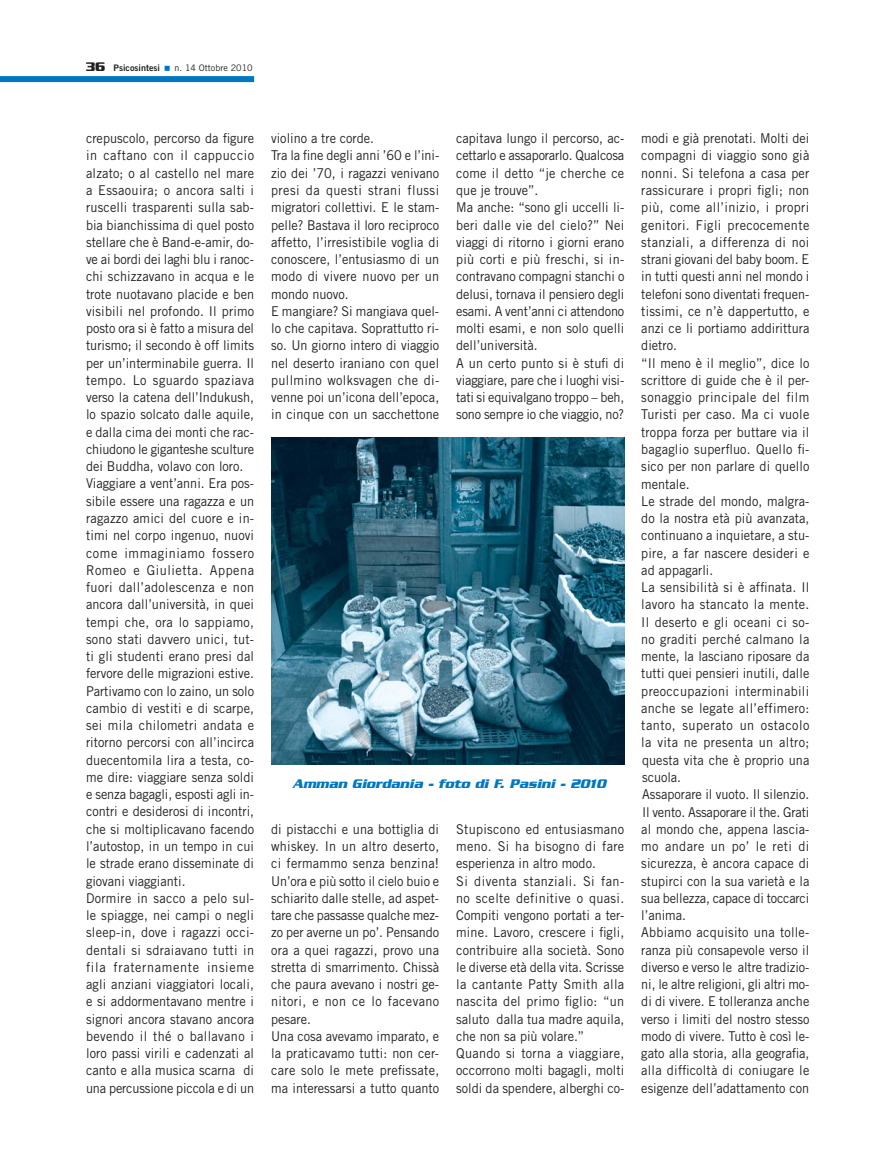
<style>
.page{position:relative;width:894px;height:1170px;background:#fff}
.page>*{position:absolute;margin:0;border:0;box-sizing:border-box;transform-origin:0 0}
.t1{font:13.5px/17.2px "Trade Gothic";color:#231f20;scale:.94 1}
.t2{font:italic 700 13.5px "Serpentine";color:#0078c1;scale:.95 1}
.t3{font:9px "Trade Gothic";color:#231f20}
.t4{font:9px "Trade Gothic Bold Two";color:#231f20}
.s1{font-family:"Serpentine";font-weight:700;font-size:13.5px}
</style>
<div class="page">
<div style="left:0;top:76px;width:254px;height:6px;background:#0078c1"></div>
<img style="left:272px;top:437px;width:352px;height:326px">
<p class="t4" style="left:86px;top:64px;width:76px"><span class="s1">36</span> Psicosintesi</p>
<p class="t3" style="left:175px;top:64px;width:79px">n. 14 Ottobre 2010</p>
<p class="t1" style="left:86px;top:131px;width:180px">crepuscolo, percorso da figure in caftano con il cappuccio alzato; o al castello nel mare a Essaouira; o ancora salti i ruscelli trasparenti sulla sab&shy;bia bianchissima di quel posto stellare che è Band-e-amir, do&shy;ve ai bordi dei laghi blu i ranoc&shy;chi schizzavano in acqua e le trote nuotavano placide e ben visibili nel profondo. Il primo posto ora si è fatto a misura del turismo; il secondo è off limits per un’interminabile guerra. Il tempo. Lo sguardo spaziava verso la catena dell’Indukush, lo spazio solcato dalle aquile, e dalla cima dei monti che rac&shy;chiudono le giganteshe sculture dei Buddha, volavo con loro.<br>Viaggiare a vent’anni. Era pos&shy;sibile essere una ragazza e un ragazzo amici del cuore e in&shy;timi nel corpo ingenuo, nuovi come immaginiamo fossero<br>Romeo e Giulietta. Appena fuori dall’adolescenza e non ancora dall’università, in quei tempi che, ora lo sappiamo, sono stati davvero unici, tut&shy;ti gli studenti erano presi dal fervore delle migrazioni estive.<br>Partivamo con lo zaino, un solo cambio di vestiti e di scarpe, sei mila chilometri andata e ritorno percorsi con all’incirca duecentomila lira a testa, co&shy;me dire: viaggiare senza soldi e senza bagagli, esposti agli in&shy;contri e desiderosi di incontri, che si moltiplicavano facendo l’autostop, in un tempo in cui le strade erano disseminate di giovani viaggianti.<br>Dormire in sacco a pelo sul&shy;le spiagge, nei campi o negli sleep-in, dove i ragazzi occi&shy;dentali si sdraiavano tutti in fila fraternamente insieme agli anziani viaggiatori locali, e si addormentavano mentre i signori ancora stavano ancora bevendo il thé o ballavano i loro passi virili e cadenzati al canto e alla musica scarna di una percussione piccola e di un</p>
<p class="t1" style="left:271px;top:131px;width:180px">violino a tre corde.<br>Tra la fine degli anni ’60 e l’ini&shy;zio dei ’70, i ragazzi venivano presi da questi strani flussi migratori collettivi. E le stam&shy;pelle? Bastava il loro reciproco affetto, l’irresistibile voglia di conoscere, l’entusiasmo di un modo di vivere nuovo per un mondo nuovo.<br>E mangiare? Si mangiava quel&shy;lo che capitava. Soprattutto ri&shy;so. Un giorno intero di viaggio nel deserto iraniano con quel pullmino wolksvagen che di&shy;venne poi un’icona dell’epoca, in cinque con un sacchettone</p>
<p class="t1" style="left:456px;top:131px;width:180px">capitava lungo il percorso, ac&shy;cettarlo e assaporarlo. Qualcosa come il detto “je cherche ce que je trouve”.<br>Ma anche: “sono gli uccelli li&shy;beri dalle vie del cielo?” Nei viaggi di ritorno i giorni erano più corti e più freschi, si in&shy;contravano compagni stanchi o delusi, tornava il pensiero degli esami. A vent’anni ci attendono molti esami, e non solo quelli dell’università.<br>A un certo punto si è stufi di viaggiare, pare che i luoghi visi&shy;tati si equivalgano troppo – beh, sono sempre io che viaggio, no?</p>
<p class="t2" style="left:292px;top:779px;width:331px">Amman Giordania - foto di F. Pasini - 2010</p>
<p class="t1" style="left:271px;top:821px;width:180px">di pistacchi e una bottiglia di whiskey. In un altro deserto, ci fermammo senza benzina!<br>Un’ora e più sotto il cielo buio e schiarito dalle stelle, ad aspet&shy;tare che passasse qualche mez&shy;zo per averne un po’. Pensando ora a quei ragazzi, provo una stretta di smarrimento. Chissà che paura avevano i nostri ge&shy;nitori, e non ce lo facevano pesare.<br>Una cosa avevamo imparato, e la praticavamo tutti: non cer&shy;care solo le mete prefissate, ma interessarsi a tutto quanto</p>
<p class="t1" style="left:456px;top:821px;width:180px">Stupiscono ed entusiasmano meno. Si ha bisogno di fare esperienza in altro modo.<br>Si diventa stanziali. Si fan&shy;no scelte definitive o quasi.<br>Compiti vengono portati a ter&shy;mine. Lavoro, crescere i figli, contribuire alla società. Sono le diverse età della vita. Scrisse la cantante Patty Smith alla nascita del primo figlio: “un saluto dalla tua madre aquila, che non sa più volare.”<br>Quando si torna a viaggiare, occorrono molti bagagli, molti soldi da spendere, alberghi co-</p>
<p class="t1" style="left:641px;top:131px;width:180px">modi e già prenotati. Molti dei compagni di viaggio sono già nonni. Si telefona a casa per rassicurare i propri figli; non più, come all’inizio, i propri genitori. Figli precocemente stanziali, a differenza di noi strani giovani del baby boom. E in tutti questi anni nel mondo i telefoni sono diventati frequen&shy;tissimi, ce n’è dappertutto, e anzi ce li portiamo addirittura dietro.<br>“Il meno è il meglio”, dice lo scrittore di guide che è il per&shy;sonaggio principale del film<br>Turisti per caso. Ma ci vuole troppa forza per buttare via il bagaglio superfluo. Quello fi&shy;sico per non parlare di quello mentale.<br>Le strade del mondo, malgra&shy;do la nostra età più avanzata, continuano a inquietare, a stu&shy;pire, a far nascere desideri e ad appagarli.<br>La sensibilità si è affinata. Il lavoro ha stancato la mente.<br>Il deserto e gli oceani ci so&shy;no graditi perché calmano la mente, la lasciano riposare da tutti quei pensieri inutili, dalle preoccupazioni interminabili anche se legate all’effimero: tanto, superato un ostacolo la vita ne presenta un altro; questa vita che è proprio una scuola.<br>Assaporare il vuoto. Il silenzio.<br>Il vento. Assaporare il the. Grati al mondo che, appena lascia&shy;mo andare un po’ le reti di sicurezza, è ancora capace di stupirci con la sua varietà e la sua bellezza, capace di toccarci l’anima.<br>Abbiamo acquisito una tolle&shy;ranza più consapevole verso il diverso e verso le altre tradizio&shy;ni, le altre religioni, gli altri mo&shy;di di vivere. E tolleranza anche verso i limiti del nostro stesso modo di vivere. Tutto è così le&shy;gato alla storia, alla geografia, alla difficoltà di coniugare le esigenze dell’adattamento con</p>
</div>
